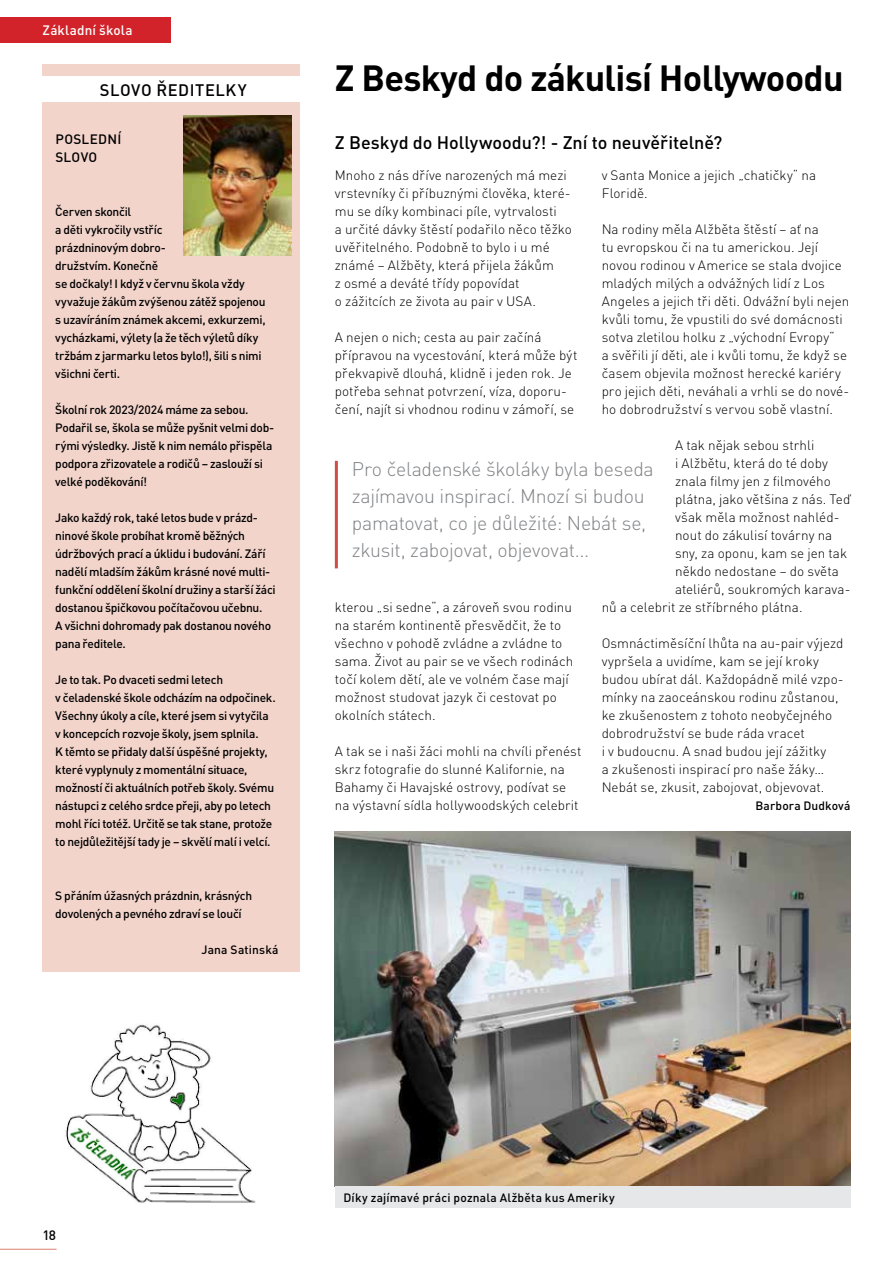
<style>
.page{position:relative;width:893px;height:1263px;background:#fff}
.page>*{position:absolute;margin:0;border:0;box-sizing:border-box;transform-origin:0 0}
.t1{font:700 36px "DIN Pro";letter-spacing:-.02em;color:#000}
.t2{font:300 19.5px/27px "DIN Pro";letter-spacing:-.015em;color:#808285}
.t3{font:500 18px "DIN Pro";letter-spacing:-.005em;color:#000}
.t4{font:500 16.5px "DIN Pro";letter-spacing:.035em;color:#000}
.t5{font:300 13.5px/18px "DIN Pro";color:#000}
.t6{font:500 13.5px "DIN Pro";letter-spacing:.025em;color:#000}
.t7{font:500 13.5px "DIN Pro";letter-spacing:.01em;color:#fff}
.t8{font:500 12px/18px "DIN Pro";letter-spacing:-.025em;color:#000}
.t9{font:500 12px "DIN Pro";letter-spacing:.02em;color:#000}
.t10{font:500 12px "DIN Pro";letter-spacing:.015em;color:#000}
</style>
<div class="page">
<hr style="left:0;top:1249px;width:57px;height:1px;background:#dc7f6f">
<div style="left:43px;top:64px;width:257px;height:908px;background:#f2d4cb"></div>
<div style="left:43px;top:77px;width:261px;height:25px;background:#fff"></div>
<img style="left:184px;top:115px;width:107px;height:141px">
<img style="left:65px;top:1024px;width:191px;height:179px">
<img style="left:335px;top:831px;width:515px;height:355px">
<div style="left:335px;top:1186px;width:515px;height:22px;background:#e6e7e8"></div>
<hr style="left:335px;top:461px;width:3px;height:107px;background:#d04c47">
<div style="left:0;top:17px;width:170px;height:26px;background:#d2232a"></div>
<p class="t7" style="left:43px;top:21px;width:92px">Základní škola</p>
<p class="t4" style="left:100px;top:79px;width:148px">slovo ředitelky</p>
<p class="t6" style="left:55px;top:130px;width:44px">posledn</p>
<p class="t6" style="left:117px;top:130px;width:5px">í</p>
<p class="t6" style="left:55px;top:148px;width:43px">slovo</p>
<p class="t8" style="left:55px;top:202px;width:212px">Červen skončil<br>a děti vykročily vstříc<br>prázdninovým dobro-<br>družstvím. Konečně<br>se dočkaly! I když v červnu škola vždy vyvažuje žákům zvýšenou zátěž spojenou s uzavíráním známek akcemi, exkurzemi, vycházkami, výlety (a že těch výletů díky tržbám z jarmarku letos bylo!), šili s nimi všichni čerti.</p>
<p class="t8" style="left:55px;top:400px;width:221px">Školní rok 2023/2024 máme za sebou.<br>Podařil se, škola se může pyšnit velmi dob&shy;rými výsledky. Jistě k nim nemálo přispěla podpora zřizovatele a rodičů – zaslouží si velké poděkování!</p>
<p class="t8" style="left:55px;top:508px;width:222px">Jako každý rok, také letos bude v prázd&shy;ninové škole probíhat kromě běžných údržbových prací a úklidu i budování. Září nadělí mladším žákům krásné nové multi&shy;funkční oddělení školní družiny a starší žáci dostanou špičkovou počítačovou učebnu.<br>A všichni dohromady pak dostanou nového pana ředitele.</p>
<p class="t8" style="left:55px;top:670px;width:222px">Je to tak. Po dvaceti sedmi letech<br>v čeladenské škole odcházím na odpočinek.<br>Všechny úkoly a cíle, které jsem si vytyčila v koncepcích rozvoje školy, jsem splnila.<br>K těmto se přidaly další úspěšné projekty, které vyplynuly z momentální situace, možností či aktuálních potřeb školy. Svému nástupci z celého srdce přeji, aby po letech mohl říci totéž. U rčitě se tak stane, protože to nejdůležitější tady je – skvělí malí i velcí.</p>
<p class="t8" style="left:55px;top:886px;width:198px">S přáním úžasných prázdnin, krásných dovolených a pevného zdraví se loučí</p>
<p class="t10" style="left:201px;top:942px;width:79px">Jana Satinská</p>
<h1 class="t1" style="left:335px;top:54px;width:510px">Z Beskyd do zákulisí Hollywoodu</h1>
<h3 class="t3" style="left:335px;top:130px;width:389px">Z Beskyd do Hollywoodu?! - Zní to neuvěřitelně?</h3>
<p class="t5" style="left:335px;top:166px;width:239px">Mnoho z nás dříve narozených má mezi vrstevníky či příbuznými člověka, které&shy;mu se díky kombinaci píle, vytrvalosti<br>a určité dávky štěstí podařilo něco těžko uvěřitelného. Podobně to bylo i u mé známé – Alžběty, která přijela žákům<br>z osmé a deváté třídy popovídat<br>o zážitcích ze života au pair v USA.</p>
<p class="t5" style="left:335px;top:328px;width:244px">A nejen o nich; cesta au pair začíná přípravou na vycestování, která může být překvapivě dlouhá, klidně i jeden rok. Je potřeba sehnat potvrzení, víza, doporu&shy;čení, najít si vhodnou rodinu v zámoří, se</p>
<p class="t5" style="left:602px;top:166px;width:216px">v Santa Monice a jejich „chatičky“ na<br>Floridě.</p>
<p class="t5" style="left:602px;top:220px;width:249px">Na rodiny měla Alžběta štěstí – ať na<br>tu evropskou či na tu americkou. Její novou rodinou v Americe se stala dvojice mladých milých a odvážných lidí z Los Angeles a jejich tři děti. Odvážní byli nejen kvůli tomu, že vpustili do své domácnosti sotva zletilou holku z „východní Evropy“<br>a svěřili jí děti, ale i kvůli tomu, že když se časem objevila možnost herecké kariéry pro jejich děti, neváhali a vrhli se do nové&shy;ho dobrodružství s vervou sobě vlastní.</p>
<p class="t5" style="left:675px;top:436px;width:141px">A tak nějak sebou strhli</p>
<p class="t5" style="left:675px;top:454px;width:154px">i Alžbětu, která do té doby</p>
<p class="t5" style="left:675px;top:472px;width:157px">znala filmy jen z filmového</p>
<p class="t5" style="left:675px;top:490px;width:177px">plátna, jako většina z nás. Teď</p>
<p class="t5" style="left:675px;top:508px;width:166px">však měla možnost nahléd-</p>
<p class="t5" style="left:675px;top:526px;width:159px">nout do zákulisí továrny na</p>
<p class="t5" style="left:675px;top:544px;width:174px">sny, za oponu, kam se jen tak</p>
<p class="t5" style="left:675px;top:562px;width:165px">někdo nedostane – do světa</p>
<p class="t5" style="left:675px;top:580px;width:177px">ateliérů, soukromých karava-</p>
<p class="t5" style="left:602px;top:598px;width:202px">nů a celebrit ze stříbrného plátna.</p>
<p class="t5" style="left:602px;top:634px;width:244px">Osmnáctiměsíční lhůta na au-pair výjezd vypršela a uvidíme, kam se její kroky budou ubírat dál. Každopádně milé vzpo&shy;mínky na zaoceánskou rodinu zůstanou, ke zkušenostem z tohoto neobyčejného dobrodružství se bude ráda vracet<br>i v budoucnu. A snad budou její zážitky<br>a zkušenosti inspirací pro naše žáky… Nebát se, zkusit, zabojovat, objevovat.</p>
<p class="t8" style="left:755px;top:796px;width:96px">Barbora Dudková</p>
<h2 class="t2" style="left:352px;top:455px;width:303px">Pro čeladenské školáky byla beseda zajímavou inspirací. Mnozí si budou pamatovat, co je důležité: Nebát se, zkusit, zabojovat, objevovat...</h2>
<p class="t5" style="left:335px;top:598px;width:240px">kterou „si sedne“, a zároveň svou rodinu na starém kontinentě přesvědčit, že to všechno v pohodě zvládne a zvládne to sama. Život au pair se ve všech rodinách točí kolem dětí, ale ve volném čase mají možnost studovat jazyk či cestovat po okolních státech.</p>
<p class="t5" style="left:335px;top:742px;width:248px">A tak se i naši žáci mohli na chvíli přenést skrz fotografie do slunné Kalifornie, na Bahamy či Havajské ostrovy, podívat se na výstavní sídla hollywoodských celebrit</p>
<p class="t6" style="left:43px;top:1227px;width:15px">18</p>
<p class="t9" style="left:343px;top:1189px;width:273px">Díky zajímavé práci poznala Alžběta kus Ameriky</p>
</div>
